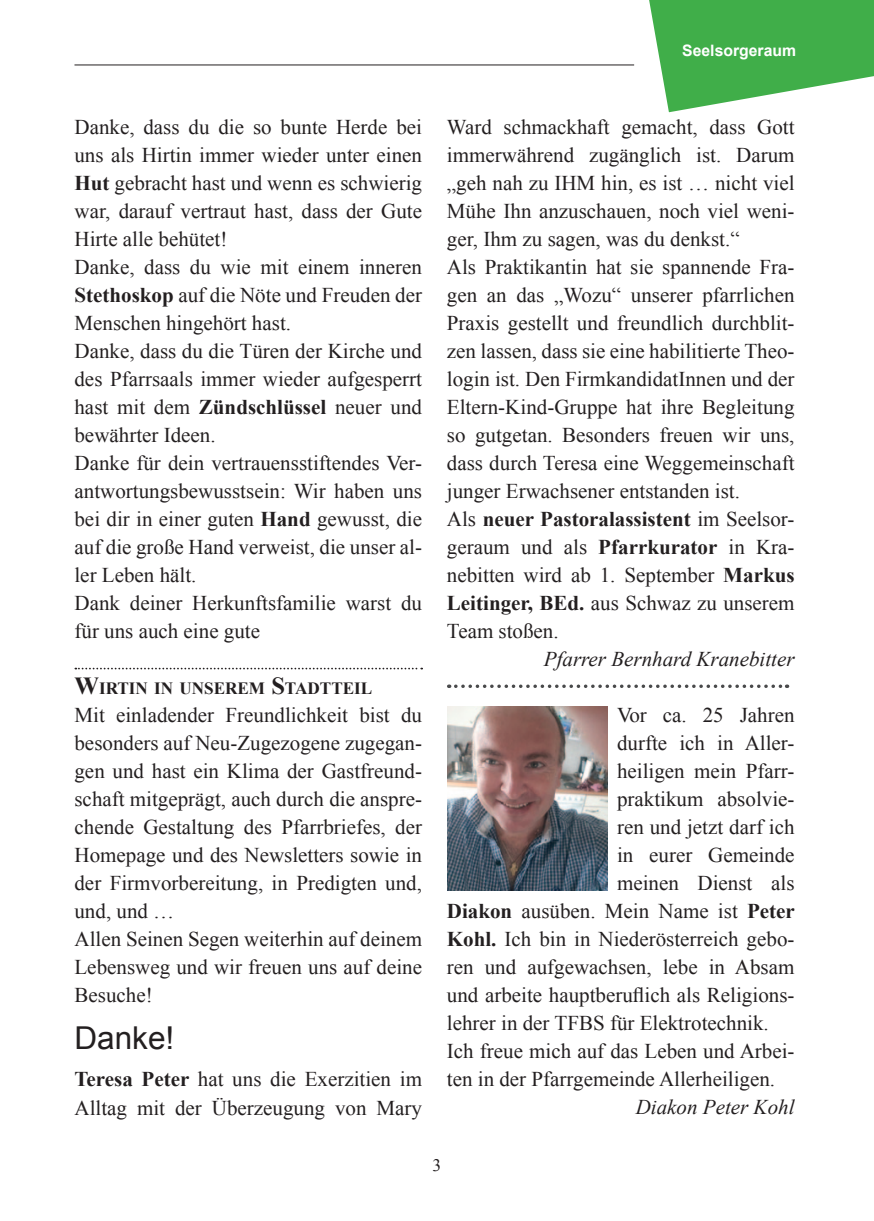
<style>
.page{position:relative;width:874px;height:1221px;background:#fff}
.page>*{position:absolute;margin:0;border:0;box-sizing:border-box;transform-origin:0 0}
.t1{font:31.5px "Arial";color:#231f20}
.t2{font:21px/28px "Times New Roman";color:#231f20}
.t3{font:italic 21px "Times New Roman";color:#231f20}
.t4{font:17.5px "Times New Roman";color:#231f20}
.t5{font:700 17.15px "Times New Roman";color:#231f20}
.t6{font:700 15.75px "Arial";color:#fff}
.s1{font-weight:700}
.s2{font-size:24.5px}
</style>
<div class="page">
<img style="left:447px;top:706px;width:159px;height:184px">
<svg style="left:75px;top:667px;width:347px;height:2px"></svg>
<svg style="left:455px;top:684px;width:332px;height:4px"></svg>
<svg style="left:629px;top:0;width:244px;height:113px"></svg>
<hr style="left:74px;top:64px;width:559px;height:1px;background:#231f20">
<p class="t6" style="left:682px;top:40px;width:115px">Seelsorgeraum</p>
<p class="t2" style="left:446px;top:113px;width:349px">Ward schmackhaft gemacht, dass Gott immerwährend zugänglich ist. Darum „geh nah zu IHM hin, es ist … nicht viel Mühe Ihn anzuschauen, noch viel weni&shy;ger, Ihm zu sagen, was du denkst.“<br>Als Praktikantin hat sie spannende Fra&shy;gen an das „Wozu“ unserer pfarrlichen Praxis gestellt und freundlich durchblit&shy;zen lassen, dass sie eine habilitierte Theo&shy;login ist. Den FirmkandidatInnen und der Eltern-Kind-Gruppe hat ihre Begleitung so gutgetan. Besonders freuen wir uns, dass durch Teresa eine Weggemeinschaft junger Erwachsener entstanden ist.<br>Als <span class="s1">neuer Pastoralassistent</span> im Seelsor&shy;geraum und als <span class="s1">Pfarrkurator</span> in Kra&shy;nebitten wird ab 1. September <span class="s1">Markus Leitinger, BEd.</span> aus Schwaz zu unserem Team stoßen.</p>
<p class="t3" style="left:543px;top:644px;width:252px">Pfarrer Bernhard Kranebitter</p>
<p class="t2" style="left:74px;top:113px;width:349px">Danke, dass du die so bunte Herde bei uns als Hirtin immer wieder unter einen <span class="s1">Hut</span> gebracht hast und wenn es schwierig war, darauf vertraut hast, dass der Gute Hirte alle behütet!<br>Danke, dass du wie mit einem inneren <span class="s1">Stethoskop</span> auf die Nöte und Freuden der Menschen hingehört hast.<br>Danke, dass du die Türen der Kirche und des Pfarrsaals immer wieder aufgesperrt hast mit dem <span class="s1">Zündschlüssel</span> neuer und bewährter Ideen.<br>Danke für dein vertrauensstiftendes Ver&shy;antwortungsbewusstsein: Wir haben uns bei dir in einer guten <span class="s1">Hand</span> gewusst, die auf die große Hand verweist, die unser al&shy;ler Leben hält.<br>Dank deiner Herkunftsfamilie warst du für uns auch eine gute</p>
<p class="t5" style="left:74px;top:676px;width:299px"><span class="s2">W</span>IRTIN IN UNSEREM <span class="s2">S</span>TADTTEIL</p>
<p class="t2" style="left:74px;top:701px;width:349px">Mit einladender Freundlichkeit bist du besonders auf Neu-Zugezogene zugegan&shy;gen und hast ein Klima der Gastfreund&shy;schaft mitgeprägt, auch durch die anspre&shy;chende Gestaltung des Pfarrbriefes, der Homepage und des Newsletters sowie in der Firmvorbereitung, in Predigten und, und, und …<br>Allen Seinen Segen weiterhin auf deinem Lebensweg und wir freuen uns auf deine Besuche!</p>
<p class="t2" style="left:616px;top:700px;width:179px">Vor ca. 25 Jahren</p>
<p class="t2" style="left:616px;top:728px;width:179px">durfte ich in Aller-</p>
<p class="t2" style="left:616px;top:756px;width:179px">heiligen mein Pfarr-</p>
<p class="t2" style="left:616px;top:784px;width:179px">praktikum absolvie-</p>
<p class="t2" style="left:616px;top:812px;width:179px">ren und jetzt darf ich</p>
<p class="t2" style="left:616px;top:840px;width:179px">in eurer Gemeinde</p>
<p class="t2" style="left:616px;top:868px;width:179px">meinen Dienst als</p>
<p class="t2" style="left:446px;top:896px;width:349px"><span class="s1">Diakon</span> ausüben. Mein Name ist <span class="s1">Peter</span></p>
<p class="t2" style="left:446px;top:924px;width:349px"><span class="s1">Kohl.</span> Ich bin in Niederösterreich gebo-</p>
<p class="t2" style="left:446px;top:952px;width:349px">ren und aufgewachsen, lebe in Absam</p>
<p class="t2" style="left:446px;top:980px;width:349px">und arbeite hauptberuflich als Religions-</p>
<p class="t2" style="left:446px;top:1008px;width:323px">lehrer in der TFBS für Elektrotechnik.</p>
<p class="t2" style="left:446px;top:1036px;width:349px">Ich freue mich auf das Leben und Arbei-</p>
<p class="t2" style="left:446px;top:1064px;width:329px">ten in der Pfarrgemeinde Allerheiligen.</p>
<p class="t3" style="left:635px;top:1092px;width:160px">Diakon Peter Kohl</p>
<h1 class="t1" style="left:74px;top:1017px;width:101px">Danke!</h1>
<p class="t2" style="left:74px;top:1065px;width:349px"><span class="s1">Teresa Peter</span> hat uns die Exerzitien im<br>Alltag mit der Überzeugung von Mary</p>
<p class="t4" style="left:432px;top:1152px;width:10px">3</p>
</div>
